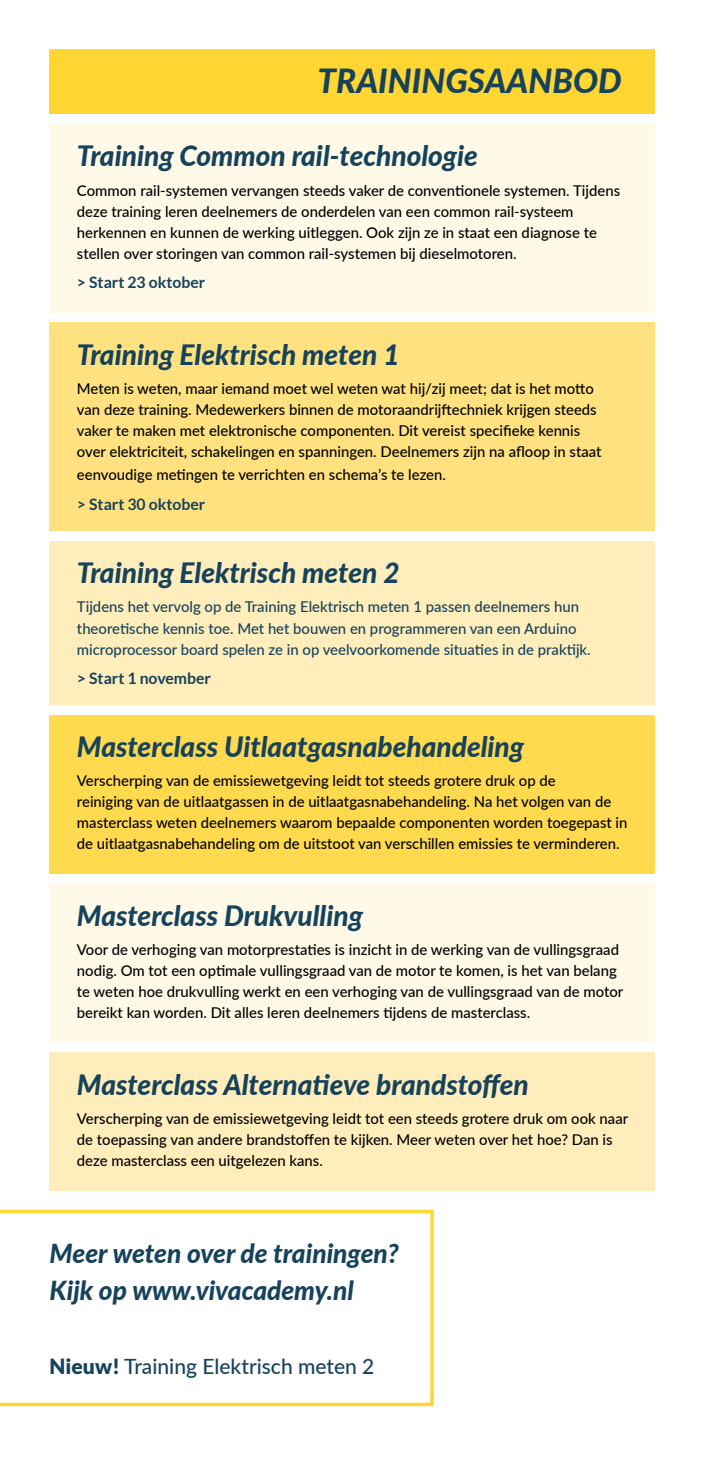
<style>
.page{position:relative;width:705px;height:1474px;background:#fff}
.page>*{position:absolute;margin:0;border:0;box-sizing:border-box;transform-origin:0 0}
.t1{font:italic 800 33.25px "Lato";color:#16425c}
.t2{font:italic 800 28px "Lato";color:#16425c}
.t3{font:italic 800 26.25px/36.8px "Lato";color:#16425c}
.t4{font:500 21px "Lato";color:#16425c}
.t5{font:700 15.75px "Lato";color:#16425c}
.t6{font:500 14.88px/21px "Lato";color:#000}
.t7{font:500 14.88px/21px "Lato";color:#16425c}
.s1{font-weight:900}
</style>
<div class="page">
<div style="left:50px;top:124px;width:605px;height:189px;background:#fff9e7"></div>
<div style="left:50px;top:322px;width:605px;height:209px;background:#ffe27f"></div>
<div style="left:50px;top:541px;width:605px;height:163px;background:#feb"></div>
<div style="left:50px;top:883px;width:605px;height:159px;background:#fff9e7"></div>
<div style="left:50px;top:1052px;width:605px;height:139px;background:#feb"></div>
<div style="left:50px;top:714px;width:605px;height:159px;background:#ffda4f"></div>
<div style="left:50px;top:50px;width:605px;height:64px;background:#ffd632"></div>
<svg style="left:0;top:1209px;width:433px;height:197px"></svg>
<h1 class="t1" style="left:317px;top:56px;width:305px">TRAININGSAANBOD</h1>
<h2 class="t2" style="left:77px;top:135px;width:402px">Training Common rail-technologie</h2>
<p class="t6" style="left:77px;top:179px;width:544px">Common rail-systemen vervangen steeds vaker de conventionele systemen. Tijdens deze training leren deelnemers de onderdelen van een common rail-systeem herkennen en kunnen de werking uitleggen. Ook zijn ze in staat een diagnose te stellen over storingen van common rail-systemen bij dieselmotoren.</p>
<p class="t5" style="left:77px;top:274px;width:130px">&gt; Start 23 oktober</p>
<h2 class="t2" style="left:77px;top:334px;width:324px">Training Elektrisch meten 1</h2>
<p class="t6" style="left:77px;top:377px;width:526px">Meten is weten, maar iemand moet wel weten wat hij/zij meet; dat is het motto van deze training. Medewerkers binnen de motoraandrijftechniek krijgen steeds vaker te maken met elektronische componenten. Dit vereist specifieke kennis over elektriciteit, schakelingen en spanningen. Deelnemers zijn na afloop in staat</p>
<p class="t6" style="left:77px;top:463px;width:370px">eenvoudige metingen te verrichten en schema’s te lezen.</p>
<p class="t5" style="left:77px;top:495px;width:130px">&gt; Start 30 oktober</p>
<h2 class="t2" style="left:77px;top:552px;width:324px">Training Elektrisch meten 2</h2>
<p class="t7" style="left:77px;top:596px;width:515px">Tijdens het vervolg op de Training Elektrisch meten 1 passen deelnemers hun theoretische kennis toe. Met het bouwen en programmeren van een Arduino microprocessor board spelen ze in op veelvoorkomende situaties in de praktijk.</p>
<p class="t5" style="left:77px;top:669px;width:135px">&gt; Start 1 november</p>
<h2 class="t2" style="left:77px;top:726px;width:448px">Masterclass Uitlaatgasnabehandeling</h2>
<p class="t6" style="left:77px;top:769px;width:552px">Verscherping van de emissiewetgeving leidt tot steeds grotere druk op de<br>reiniging van de uitlaatgassen in de uitlaatgasnabehandeling. Na het volgen van de masterclass weten deelnemers waarom bepaalde componenten worden toegepast in de uitlaatgasnabehandeling om de uitstoot van verschillen emissies te verminderen.</p>
<h2 class="t2" style="left:77px;top:894px;width:287px">Masterclass Drukvulling</h2>
<p class="t6" style="left:77px;top:938px;width:547px">Voor de verhoging van motorprestaties is inzicht in de werking van de vullingsgraad nodig. Om tot een optimale vullingsgraad van de motor te komen, is het van belang te weten hoe drukvulling werkt en een verhoging van de vullingsgraad van de motor bereikt kan worden. Dit alles leren deelnemers tijdens de masterclass.</p>
<h2 class="t2" style="left:77px;top:1063px;width:453px">Masterclass Alternatieve brandstoffen</h2>
<p class="t6" style="left:77px;top:1107px;width:552px">Verscherping van de emissiewetgeving leidt tot een steeds grotere druk om ook naar de toepassing van andere brandstoffen te kijken. Meer weten over het hoe? Dan is deze masterclass een uitgelezen kans.</p>
<h3 class="t3" style="left:50px;top:1234px;width:350px">Meer weten over de trainingen?<br>Kijk op www.vivacademy.nl</h3>
<h3 class="t4" style="left:50px;top:1350px;width:326px"><span class="s1">Nieuw!</span> Training Elektrisch meten 2</h3>
</div>
